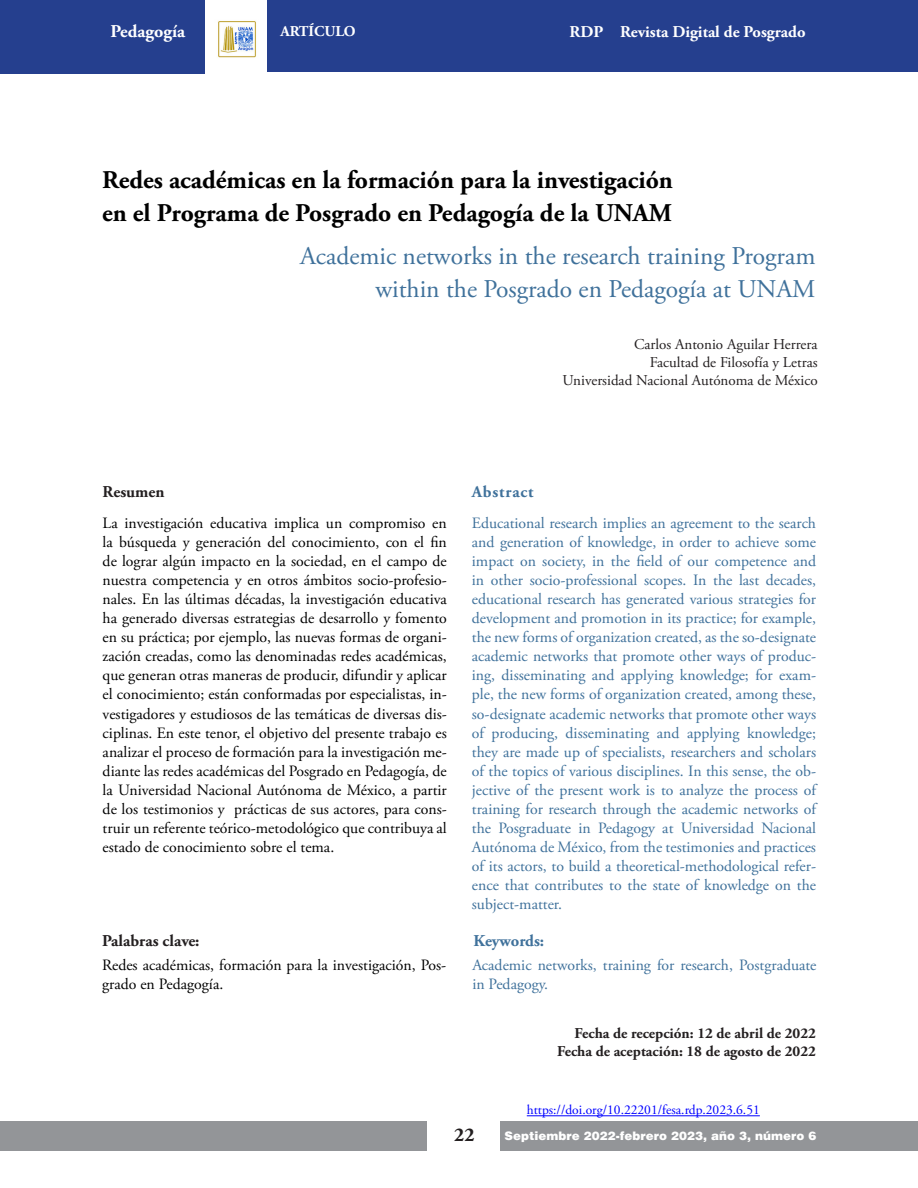
<style>
.page{position:relative;width:918px;height:1188px;background:#fff}
.page>*{position:absolute;margin:0;border:0;box-sizing:border-box;transform-origin:0 0}
.Titulo{font:700 25.5px/33px "Adobe Garamond Pro";color:#000}
.titulo2_azul{font:25.5px/33px "Adobe Garamond Pro";color:#3f719b;text-align:right}
.t1{font:700 19.5px "Adobe Garamond Pro";color:#231f20}
.t2{font:700 18px "Adobe Garamond Pro";color:#fff}
.t3{font:700 16.5px "Adobe Garamond Pro";color:#fff}
.T3{font:700 16.5px "Adobe Garamond Pro";color:#231f20}
.T3-2{font:700 16.5px "Adobe Garamond Pro";color:#3f719b}
.T3-3{font:700 16.5px "Adobe Garamond Pro";letter-spacing:.05em;color:#3f719b}
.Resumen_Ingles{font:15.75px/19px "Adobe Garamond Pro";color:#3f719b}
.Resumen_español{font:15.75px/19px "Adobe Garamond Pro";color:#000}
.Autor{font:15px "Adobe Garamond Pro";color:#231f20}
.t4{font:700 15px "Adobe Garamond Pro";color:#231f20}
.t5{font:700 15px "Adobe Garamond Pro";color:#fff}
.t6{font:13.5px "Adobe Garamond Pro";color:#00f}
.t7{font:900 12px "Helvetica";color:#fff}
</style>
<div class="page">
<div style="left:500px;top:1121px;width:418px;height:30px;background:#939598"></div>
<div style="left:0;top:1121px;width:427px;height:30px;background:#939598"></div>
<div style="left:267px;top:0;width:651px;height:71px;background:#253f8e"></div>
<div style="left:0;top:0;width:204px;height:73px;background:#253f8e"></div>
<img style="left:218px;top:21px;width:38px;height:37px">
<hr style="left:527px;top:1115px;width:233px;height:1px;background:#00f">
<p class="t2" style="left:111px;top:21px;width:76px">Pedagogía</p>
<p class="t5" style="left:280px;top:23px;width:77px">ARTÍCULO</p>
<p class="t3" style="left:570px;top:23px;width:238px">RDP Revista Digital de Posgrado</p>
<p class="Titulo" style="left:102px;top:163px;width:572px">Redes académicas en la formación para la investigación en el Programa de Posgrado en Pedagogía de la UNAM</p>
<p class="titulo2_azul" style="left:300px;top:241px;width:517px">Academic networks in the research training Program within the Posgrado en Pedagogía at UNAM</p>
<p class="Autor" style="left:634px;top:336px;width:185px">Carlos Antonio Aguilar Herrera</p>
<p class="Autor" style="left:650px;top:353px;width:169px">Facultad de Filosofía y Letras</p>
<p class="Autor" style="left:563px;top:371px;width:256px">Universidad Nacional Autónoma de México</p>
<p class="T3" style="left:103px;top:482px;width:63px">Resumen</p>
<p class="Resumen_español" style="left:103px;top:514px;width:346px;text-align:justify">La investigación educativa implica un compromiso en la búsqueda y generación del conocimiento, con el fin de lograr algún impacto en la sociedad, en el campo de nuestra competencia y en otros ámbitos socio-profesio&shy;nales. En las últimas décadas, la investigación educativa ha generado diversas estrategias de desarrollo y fomento en su práctica; por ejemplo, las nuevas formas de organi&shy;zación creadas, como las denominadas redes académicas, que generan otras maneras de producir, difundir y aplicar el conocimiento; están conformadas por especialistas, in&shy;vestigadores y estudiosos de las temáticas de diversas dis&shy;ciplinas. En este tenor, el objetivo del presente trabajo es analizar el proceso de formación para la investigación me&shy;diante las redes académicas del Posgrado en Pedagogía, de la Universidad Nacional Autónoma de México, a partir de los testimonios y prácticas de sus actores, para cons&shy;truir un referente teórico-metodológico que contribuya al estado de conocimiento sobre el tema.</p>
<p class="T3-3" style="left:472px;top:482px;width:63px">Abstract</p>
<p class="Resumen_Ingles" style="left:472px;top:514px;width:346px;text-align:justify">Educational research implies an agreement to the search and generation of knowledge, in order to achieve some impact on society, in the field of our competence and in other socio-professional scopes. In the last decades, educational research has generated various strategies for development and promotion in its practice; for example, the new forms of organization created, as the so-designate academic networks that promote other ways of produc&shy;ing, disseminating and applying knowledge; for exam&shy;ple, the new forms of organization created, among these, so-designate academic networks that promote other ways of producing, disseminating and applying knowledge; they are made up of specialists, researchers and scholars of the topics of various disciplines. In this sense, the ob&shy;jective of the present work is to analyze the process of training for research through the academic networks of the Posgraduate in Pedagogy at Universidad Nacional Autónoma de México, from the testimonies and practices of its actors, to build a theoretical-methodological refer&shy;ence that contributes to the state of knowledge on the subject-matter.</p>
<p class="T3" style="left:102px;top:931px;width:99px">Palabras clave:</p>
<p class="T3-2" style="left:473px;top:931px;width:72px">Keywords:</p>
<p class="Resumen_español" style="left:102px;top:956px;width:346px">Redes académicas, formación para la investigación, Pos&shy;grado en Pedagogía.</p>
<p class="Resumen_Ingles" style="left:472px;top:956px;width:346px">Academic networks, training for research, Postgraduate in Pedagogy.</p>
<p class="t4" style="left:575px;top:1024px;width:243px">Fecha de recepción: 12 de abril de 2022</p>
<p class="t4" style="left:557px;top:1042px;width:260px">Fecha de aceptación: 18 de agosto de 2022</p>
<p class="t1" style="left:454px;top:1124px;width:22px">22</p>
<p class="t6" style="left:527px;top:1102px;width:235px">https://doi.org/10.22201/fesa.rdp.2023.6.51</p>
<p class="t7" style="left:505px;top:1129px;width:314px">Septiembre 2022-febrero 2023, año 3, número 6</p>
</div>
